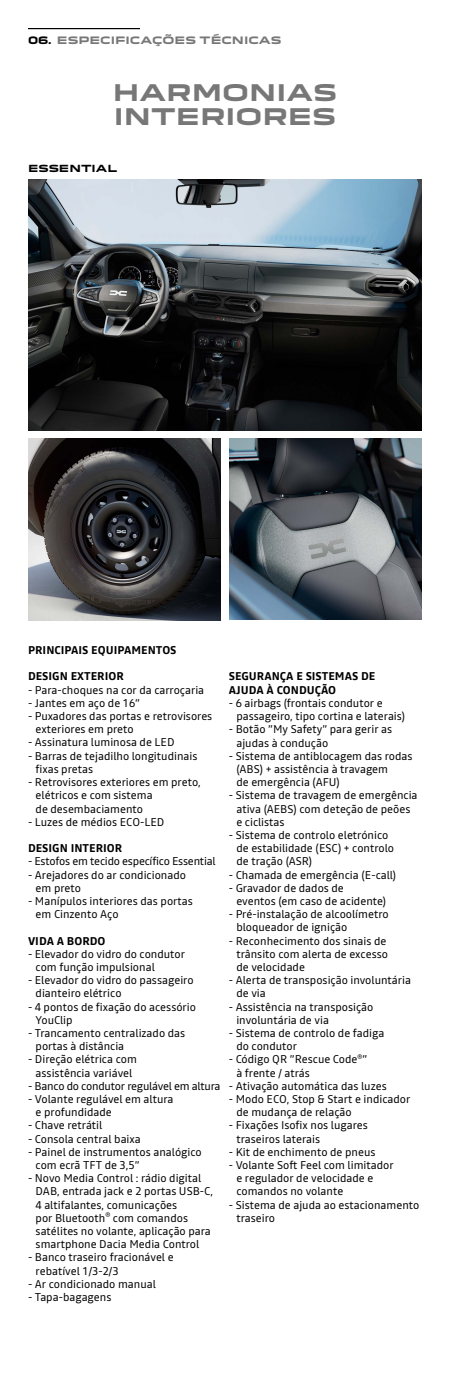
<style>
.page{position:relative;width:450px;height:1382px;background:#fff}
.page>*{position:absolute;margin:0;border:0;box-sizing:border-box;transform-origin:0 0}
.t1{font:700 22.4px/24.4px "Dacia Block Extended";color:#777}
.t2{font:11.2px/13.2px "Read";color:#000}
.t3{font:700 11.2px/13.2px "Read";color:#000}
.t4{font:11.2px "Read";letter-spacing:-.02em;color:#000}
.t5{font:700 10px "Dacia Block Extended";color:#777}
.t6{font:700 9.6px "Dacia Block Extended";color:#000}
.s1{color:#000}
</style>
<div class="page">
<img style="left:28px;top:439px;width:192px;height:181px">
<img style="left:230px;top:439px;width:192px;height:181px">
<img style="left:28px;top:180px;width:394px;height:251px">
<hr style="left:28px;top:28px;width:112px;height:1px;background:#000">
<p class="t5" style="left:28px;top:35px;width:255px"><span class="s1">06.</span> ESPECIFICAÇÕES TÉCNICAS</p>
<h1 class="t1" style="left:113px;top:81px;width:226px">HARMONIAS<br>INTERIORES</h1>
<p class="t6" style="left:28px;top:163px;width:91px">ESSENTIAL</p>
<p class="t3" style="left:28px;top:644px;width:150px">PRINCIPAIS EQUIPAMENTOS</p>
<p class="t3" style="left:28px;top:670px;width:97px">DESIGN EXTERIOR</p>
<p class="t2" style="left:28px;top:683px;width:178px">- Para-choques na cor da carroçaria</p>
<p class="t2" style="left:28px;top:696px;width:114px">- Jantes em aço de 16”</p>
<p class="t2" style="left:36px;top:709px;width:178px;text-indent:-8px">- Puxadores das portas e retrovisores exteriores em preto</p>
<p class="t2" style="left:28px;top:736px;width:148px">- Assinatura luminosa de LED</p>
<p class="t2" style="left:36px;top:749px;width:163px;text-indent:-8px">- Barras de tejadilho longitudinais fixas pretas</p>
<p class="t2" style="left:36px;top:775px;width:167px;text-indent:-8px">- Retrovisores exteriores em preto, elétricos e com sistema<br>de desembaciamento</p>
<p class="t2" style="left:28px;top:815px;width:138px">- Luzes de médios ECO-LED</p>
<p class="t3" style="left:28px;top:841px;width:96px">DESIGN INTERIOR</p>
<p class="t4" style="left:28px;top:853px;width:189px">- Estofos em tecido específico Essential</p>
<p class="t2" style="left:36px;top:868px;width:152px;text-indent:-8px">- Arejadores do ar condicionado em preto</p>
<p class="t2" style="left:36px;top:894px;width:159px;text-indent:-8px">- Manípulos interiores das portas em Cinzento Aço</p>
<p class="t3" style="left:28px;top:934px;width:79px">VIDA A BORDO</p>
<p class="t2" style="left:36px;top:947px;width:151px;text-indent:-8px">- Elevador do vidro do condutor com função impulsional</p>
<p class="t2" style="left:36px;top:973px;width:160px;text-indent:-8px">- Elevador do vidro do passageiro dianteiro elétrico</p>
<p class="t2" style="left:36px;top:1000px;width:162px;text-indent:-8px">- 4 pontos de fixação do acessório<br>YouClip</p>
<p class="t2" style="left:36px;top:1026px;width:151px;text-indent:-8px">- Trancamento centralizado das portas à distância</p>
<p class="t2" style="left:28px;top:1053px;width:110px;text-align:center">- Direção elétrica com assistência variável</p>
<p class="t4" style="left:28px;top:1078px;width:194px">- Banco do condutor regulável em altura</p>
<p class="t2" style="left:36px;top:1092px;width:139px;text-indent:-8px">- Volante regulável em altura e profundidade</p>
<p class="t2" style="left:28px;top:1119px;width:76px">- Chave retrátil</p>
<p class="t2" style="left:28px;top:1132px;width:114px">- Consola central baixa</p>
<p class="t2" style="left:36px;top:1145px;width:168px;text-indent:-8px">- Painel de instrumentos analógico com ecrã TFT de 3,5”</p>
<p class="t2" style="left:36px;top:1171px;width:179px;text-indent:-8px">- Novo Media Control : rádio digital DAB, entrada jack e 2 portas USB-C, 4 altifalantes, comunicações<br>por Bluetooth<sup>®</sup> com comandos satélites no volante, aplicação para smartphone Dacia Media Control</p>
<p class="t2" style="left:36px;top:1251px;width:140px;text-indent:-8px">- Banco traseiro fracionável e rebatível 1/3-2/3</p>
<p class="t2" style="left:28px;top:1277px;width:129px">- Ar condicionado manual</p>
<p class="t2" style="left:28px;top:1290px;width:85px">- Tapa-bagagens</p>
<p class="t3" style="left:229px;top:670px;width:148px">SEGURANÇA E SISTEMAS DE<br>AJUDA À CONDUÇÃO</p>
<p class="t2" style="left:236px;top:696px;width:170px;text-indent:-8px">- 6 airbags (frontais condutor e passageiro, tipo cortina e laterais)</p>
<p class="t2" style="left:236px;top:723px;width:157px;text-indent:-8px">- Botão ”My Safety” para gerir as ajudas à condução</p>
<p class="t2" style="left:236px;top:749px;width:178px;text-indent:-8px">- Sistema de antiblocagem das rodas (ABS) + assistência à travagem<br>de emergência (AFU)</p>
<p class="t2" style="left:236px;top:789px;width:183px;text-indent:-8px">- Sistema de travagem de emergência ativa (AEBS) com deteção de peões e ciclistas</p>
<p class="t2" style="left:236px;top:828px;width:159px;text-indent:-8px">- Sistema de controlo eletrónico de estabilidade (ESC) + controlo de tração (ASR)</p>
<p class="t2" style="left:229px;top:868px;width:169px">- Chamada de emergência (E-call)</p>
<p class="t2" style="left:236px;top:881px;width:151px;text-indent:-8px">- Gravador de dados de<br>eventos (em caso de acidente)</p>
<p class="t2" style="left:236px;top:907px;width:154px;text-indent:-8px">- Pré-instalação de alcoolímetro bloqueador de ignição</p>
<p class="t2" style="left:236px;top:934px;width:153px;text-indent:-8px">- Reconhecimento dos sinais de trânsito com alerta de excesso de velocidade</p>
<p class="t2" style="left:236px;top:973px;width:176px;text-indent:-8px">- Alerta de transposição involuntária de via</p>
<p class="t2" style="left:236px;top:1000px;width:138px;text-indent:-8px">- Assistência na transposição involuntária de via</p>
<p class="t2" style="left:236px;top:1026px;width:150px;text-indent:-8px">- Sistema de controlo de fadiga do condutor</p>
<p class="t2" style="left:236px;top:1053px;width:132px;line-height:13px;text-indent:-8px">- Código QR ”Rescue Code<sup>®</sup>” à frente / atrás</p>
<p class="t2" style="left:229px;top:1079px;width:159px">- Ativação automática das luzes</p>
<p class="t2" style="left:236px;top:1092px;width:176px;text-indent:-8px">- Modo ECO, Stop &amp; Start e indicador de mudança de relação</p>
<p class="t2" style="left:236px;top:1119px;width:133px;text-indent:-8px">- Fixações Isofix nos lugares traseiros laterais</p>
<p class="t2" style="left:229px;top:1145px;width:148px">- Kit de enchimento de pneus</p>
<p class="t2" style="left:236px;top:1158px;width:159px;text-indent:-8px">- Volante Soft Feel com limitador e regulador de velocidade e comandos no volante</p>
<p class="t2" style="left:236px;top:1198px;width:185px;text-indent:-8px">- Sistema de ajuda ao estacionamento traseiro</p>
</div>
